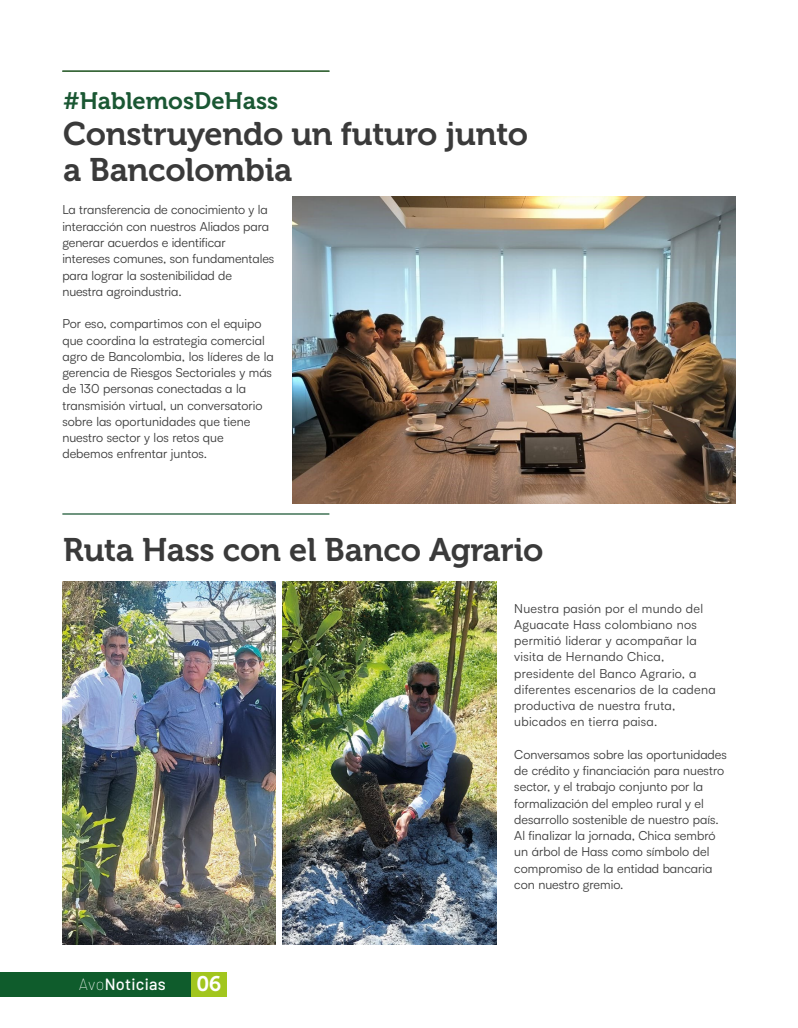
<style>
.page{position:relative;width:798px;height:1028px;background:#fff}
.page>*{position:absolute;margin:0;border:0;box-sizing:border-box;transform-origin:0 0}
.t1{font:32.5px/36.2px "Museo 700";letter-spacing:-.01em;color:#3a3a3a}
.t2{font:23.75px "Museo 700";color:#1a5733}
.t3{font:21px "Museo 700";color:#fff}
.t4{font:500 16.25px "Barlow";letter-spacing:.02em;color:#fff}
.t5{font:12.5px/16.2px "Satoshi";color:#3a3a3a}
.t6{font:12.5px/16.2px "Satoshi";letter-spacing:.02em;color:#3a3a3a}
.s1{font-weight:100}
</style>
<div class="page">
<hr style="left:62px;top:71px;width:267px;height:1px;background:#386531">
<hr style="left:62px;top:513px;width:267px;height:1px;background:#1a5733">
<img style="left:293px;top:197px;width:442px;height:306px">
<img style="left:62px;top:581px;width:214px;height:363px">
<img style="left:282px;top:581px;width:214px;height:363px">
<div style="left:0;top:972px;width:191px;height:24px;background:#0f5c2c"></div>
<div style="left:191px;top:972px;width:35px;height:24px;background:#a2c61e"></div>
<h2 class="t2" style="left:63px;top:87px;width:216px">#HablemosDeHass</h2>
<h1 class="t1" style="left:63px;top:116px;width:466px">Construyendo un futuro junto a Bancolombia</h1>
<p class="t5" style="left:62px;top:201px;width:213px">La transferencia de conocimiento y la interacción con nuestros Aliados para generar acuerdos e identificar intereses comunes, son fundamentales para lograr la sostenibilidad de nuestra agroindustria.</p>
<p class="t5" style="left:62px;top:315px;width:213px">Por eso, compartimos con el equipo que coordina la estrategia comercial agro de Bancolombia, los líderes de la gerencia de Riesgos Sectoriales y más de 130 personas conectadas a la transmisión virtual, un conversatorio sobre las oportunidades que tiene nuestro sector y los retos que debemos enfrentar juntos.</p>
<h1 class="t1" style="left:63px;top:532px;width:481px">Ruta Hass con el Banco Agrario</h1>
<h3 class="t4" style="left:79px;top:973px;width:88px"><span class="s1">Avo</span>Noticias</h3>
<h3 class="t3" style="left:196px;top:972px;width:26px">06</h3>
<p class="t6" style="left:514px;top:599px;width:203px">Nuestra pasión por el mundo del<br>Aguacate Hass colombiano nos permitió liderar y acompañar la visita de Hernando Chica, presidente del Banco Agrario, a diferentes escenarios de la cadena productiva de nuestra fruta, ubicados en tierra paisa.</p>
<p class="t5" style="left:514px;top:745px;width:214px">Conversamos sobre las oportunidades de crédito y financiación para nuestro sector, y el trabajo conjunto por la formalización del empleo rural y el desarrollo sostenible de nuestro país.<br>Al finalizar la jornada, Chica sembró un árbol de Hass como símbolo del compromiso de la entidad bancaria con nuestro gremio.</p>
</div>
